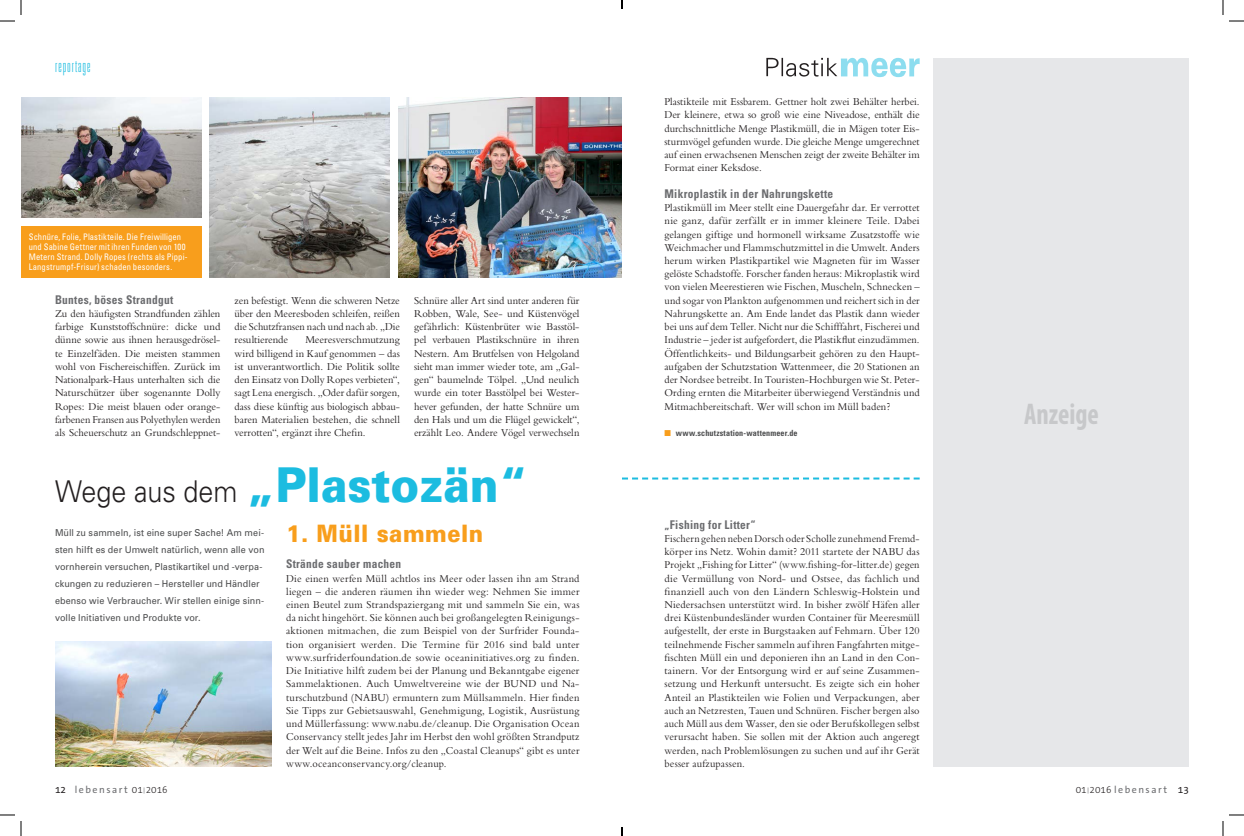
<style>
.page{position:relative;width:1244px;height:836px;background:#fff}
.page>*{position:absolute;margin:0;border:0;box-sizing:border-box;transform-origin:0 0}
._05_Headline{font:900 48px "Univers";color:#1cbce0;scale:.9 1}
.t1{font:700 condensed 30px "Myriad Pro";color:#c7c8ca;scale:.9 1}
._06_ZÜ_Condensed{font:900 24px "Univers";letter-spacing:.025em;color:#f89e1c;scale:.9 1}
._06_ZÜ_Condensed-2{font:100 ultra-condensed 18px "Univers";letter-spacing:.05em;color:#1cbce0}
._06_ZÜ_Condensed-3{font:700 condensed 12px "Univers";letter-spacing:.025em;color:#6c6d70;scale:.95 1}
._01_Fließ_oEinzug{font:11px/13.2px "Bembo";letter-spacing:.005em;color:#231f20;text-align:justify;scale:.95 1}
._01_Fließ_oEinzug-2{font:11px/13.2px "Bembo";letter-spacing:.005em;color:#231f20;text-align:justify;scale:.93 1}
._01_Fließ_oEinzug-3{font:11px/13.2px "Bembo";letter-spacing:.005em;color:#231f20;text-align:justify}
.t2{font:10px "The Sans Expo";letter-spacing:.15em;color:#6c6d70}
._00_Einleitung{font:9.5px/17px "Univers";letter-spacing:.01em;color:#4b4c4d;scale:.95 1}
.Info_neagtiv{font:condensed 9px/10px "Univers";letter-spacing:.015em;color:#fff;scale:.95 1}
._04_Info_Einzug_klei{font:700 condensed 8.5px "Univers";letter-spacing:.02em;color:#4b4c4d;scale:.95 1}
.s1{font-weight:300;font-size:30px;color:#231f20}
.s2{color:#f89e1c}
.s3{color:#231f20}
.s4{font-weight:300;color:#231f20}
.s5{font-weight:300;font-size:6px}
</style>
<div class="page">
<svg style="left:766px;top:58px;width:154px;height:19px"></svg>
<img style="left:210px;top:98px;width:180px;height:179px">
<img style="left:398px;top:98px;width:224px;height:179px">
<img style="left:55px;top:642px;width:217px;height:125px">
<img style="left:21px;top:98px;width:180px;height:119px">
<div style="left:21px;top:226px;width:180px;height:51px;background:#f89e1c"></div>
<svg style="left:622px;top:477px;width:298px;height:2px"></svg>
<div style="left:934px;top:58px;width:255px;height:709px;background:#e6e7e9"></div>
<svg style="left:0;top:0;width:22px;height:22px"></svg>
<svg style="left:0;top:814px;width:22px;height:22px"></svg>
<svg style="left:1222px;top:0;width:22px;height:22px"></svg>
<svg style="left:1222px;top:814px;width:22px;height:22px"></svg>
<svg style="left:621px;top:0;width:2px;height:9px"></svg>
<svg style="left:621px;top:827px;width:2px;height:9px"></svg>
<p class="_06_ZÜ_Condensed-2" style="left:55px;top:57px;width:37px">reportage</p>
<p class="Info_neagtiv" style="left:29px;top:231px;width:169px">Schnüre, Folie, Plastikteile. Die Freiwilligen und Sabine Gettner mit ihren Funden von 100<br>Metern Strand. Dolly Ropes (rechts als Pippi-Langstrumpf-Frisur) schaden besonders.</p>
<p class="_06_ZÜ_Condensed-3" style="left:55px;top:292px;width:126px">Buntes, böses Strandgut</p>
<p class="_01_Fließ_oEinzug" style="left:55px;top:307px;width:176px">Zu den häufigsten Strandfunden zählen farbige Kunststoffschnüre: dicke und dünne sowie aus ihnen herausgedrösel&shy;te Einzelfäden. Die meisten stammen wohl von Fischereischiffen. Zurück im Nationalpark-Haus unterhalten sich die Naturschützer über sogenannte Dolly Ropes: Die meist blauen oder orange&shy;farbenen Fransen aus Polyethylen werden als Scheuerschutz an Grundschleppnet-</p>
<p class="_01_Fließ_oEinzug" style="left:235px;top:293px;width:176px">zen befestigt. Wenn die schweren Netze über den Meeresboden schleifen, reißen die Schutzfransen nach und nach ab. „Die resultierende</p>
<p class="_01_Fließ_oEinzug-3" style="left:235px;top:333px;width:167px;text-indent:71px">Meeresverschmutzung wird billigend in Kauf genommen – das ist unverantwortlich. Die Politik sollte den Einsatz von Dolly Ropes verbieten“, sagt Lena energisch. „Oder dafür sorgen, dass diese künftig aus biologisch abbau&shy;baren Materialien bestehen, die schnell verrotten“, ergänzt ihre Chefin.</p>
<p class="_01_Fließ_oEinzug" style="left:414px;top:293px;width:176px">Schnüre aller Art sind unter anderen für Robben, Wale, See- und Küstenvögel gefährlich: Küstenbrüter wie Basstöl&shy;pel verbauen Plastikschnüre in ihren Nestern. Am Brutfelsen von Helgoland sieht man immer wieder tote, am „Gal&shy;gen“ baumelnde Tölpel. „Und neulich wurde ein toter Basstölpel bei Wester&shy;hever gefunden, der hatte Schnüre um den Hals und um die Flügel gewickelt“, erzählt Leo. Andere Vögel verwechseln</p>
<p class="_05_Headline" style="left:55px;top:455px;width:526px"><span class="s1">Wege aus dem</span> „Plastozän“</p>
<p class="_00_Einleitung" style="left:55px;top:524px;width:222px">Müll zu sammeln, ist eine super Sache! Am mei&shy;sten hilft es der Umwelt natürlich, wenn alle von vornherein versuchen, Plastikartikel und -verpa&shy;ckungen zu reduzieren – Hersteller und Händler ebenso wie Verbraucher. Wir stellen einige sinn&shy;volle Initiativen und Produkte vor.</p>
<p class="_06_ZÜ_Condensed" style="left:286px;top:518px;width:221px">1. Müll sammeln</p>
<p class="_06_ZÜ_Condensed-3" style="left:286px;top:556px;width:123px">Strände sauber machen</p>
<p class="_01_Fließ_oEinzug" style="left:286px;top:571px;width:310px">Die einen werfen Müll achtlos ins Meer oder lassen ihn am Strand liegen – die anderen räumen ihn wieder weg: Nehmen Sie immer einen Beutel zum Strandspaziergang mit und sammeln Sie ein, was da nicht hingehört. Sie können auch bei großangelegten Reinigungs&shy;aktionen mitmachen, die zum Beispiel von der Surfrider Founda&shy;tion organisiert werden. Die Termine für 2016 sind bald unter www.surfriderfoundation.de sowie oceaninitiatives.org zu finden.<br>Die Initiative hilft zudem bei der Planung und Bekanntgabe eigener Sammelaktionen. Auch Umweltvereine wie der BUND und Na&shy;turschutzbund (NABU) ermuntern zum Müllsammeln. Hier finden Sie Tipps zur Gebietsauswahl, Genehmigung, Logistik, Ausrüstung und Müllerfassung: www.nabu.de/cleanup. Die Organisation Ocean Conservancy stellt jedes Jahr im Herbst den wohl größten Strandputz der Welt auf die Beine. Infos zu den „Coastal Cleanups“ gibt es unter www.oceanconservancy.org/cleanup.</p>
<p class="_01_Fließ_oEinzug" style="left:664px;top:95px;width:270px">Plastikteile mit Essbarem. Gettner holt zwei Behälter herbei.<br>Der kleinere, etwa so groß wie eine Niveadose, enthält die durchschnittliche Menge Plastikmüll, die in Mägen toter Eis&shy;sturmvögel gefunden wurde. Die gleiche Menge umgerechnet auf einen erwachsenen Menschen zeigt der zweite Behälter im Format einer Keksdose.</p>
<p class="_06_ZÜ_Condensed-3" style="left:664px;top:186px;width:179px">Mikroplastik in der Nahrungskette</p>
<p class="_01_Fließ_oEinzug" style="left:664px;top:201px;width:270px">Plastikmüll im Meer stellt eine Dauergefahr dar. Er verrottet nie ganz, dafür zerfällt er in immer kleinere Teile. Dabei gelangen giftige und hormonell wirksame Zusatzstoffe wie Weichmacher und Flammschutzmittel in die Umwelt. Anders herum wirken Plastikpartikel wie Magneten für im Wasser gelöste Schadstoffe. Forscher fanden heraus: Mikroplastik wird von vielen Meerestieren wie Fischen, Muscheln, Schnecken – und sogar von Plankton aufgenommen und reichert sich in der Nahrungskette an. Am Ende landet das Plastik dann wieder bei uns auf dem Teller. Nicht nur die Schifffahrt, Fischerei und Industrie – jeder ist aufgefordert, die Plastikflut einzudämmen.<br>Öffentlichkeits- und Bildungsarbeit gehören zu den Haupt&shy;aufgaben der Schutzstation Wattenmeer, die 20 Stationen an der Nordsee betreibt. In Touristen-Hochburgen wie St. Peter-Ording ernten die Mitarbeiter überwiegend Verständnis und Mitmachbereitschaft. Wer will schon im Müll baden?</p>
<p class="_04_Info_Einzug_klei" style="left:664px;top:428px;width:141px"><span class="s2">■</span> www.schutzstation-wattenmeer.de</p>
<p class="_06_ZÜ_Condensed-3" style="left:664px;top:517px;width:97px">„Fishing for Litter“</p>
<p class="_01_Fließ_oEinzug-2" style="left:664px;top:531px;width:276px">Fischern gehen neben Dorsch oder Scholle zunehmend Fremd&shy;körper ins Netz. Wohin damit? 2011 startete der NABU das Projekt „Fishing for Litter“ (www.fishing-for-litter.de) gegen die Vermüllung von Nord- und Ostsee, das fachlich und finanziell auch von den Ländern Schleswig-Holstein und Niedersachsen unterstützt wird. In bisher zwölf Häfen aller drei Küstenbundesländer wurden Container für Meeresmüll aufgestellt, der erste in Burgstaaken auf Fehmarn. Über 120 teilnehmende Fischer sammeln auf ihren Fangfahrten mitge&shy;fischten Müll ein und deponieren ihn an Land in den Con&shy;tainern. Vor der Entsorgung wird er auf seine Zusammen&shy;setzung und Herkunft untersucht. Es zeigte sich ein hoher Anteil an Plastikteilen wie Folien und Verpackungen, aber auch an Netzresten, Tauen und Schnüren. Fischer bergen also auch Müll aus dem Wasser, den sie oder Berufskollegen selbst verursacht haben. Sie sollen mit der Aktion auch angeregt werden, nach Problemlösungen zu suchen und auf ihr Gerät besser aufzupassen.</p>
<p class="t1" style="left:1024px;top:395px;width:85px">Anzeige</p>
<p class="t2" style="left:55px;top:784px;width:114px"><span class="s3">12</span> lebensart <span class="s4">01</span><span class="s5">|</span><span class="s4">2016</span></p>
<p class="t2" style="left:1076px;top:784px;width:115px"><span class="s4">01</span><span class="s5">|</span><span class="s4">2016</span> lebensart <span class="s3">13</span></p>
</div>
